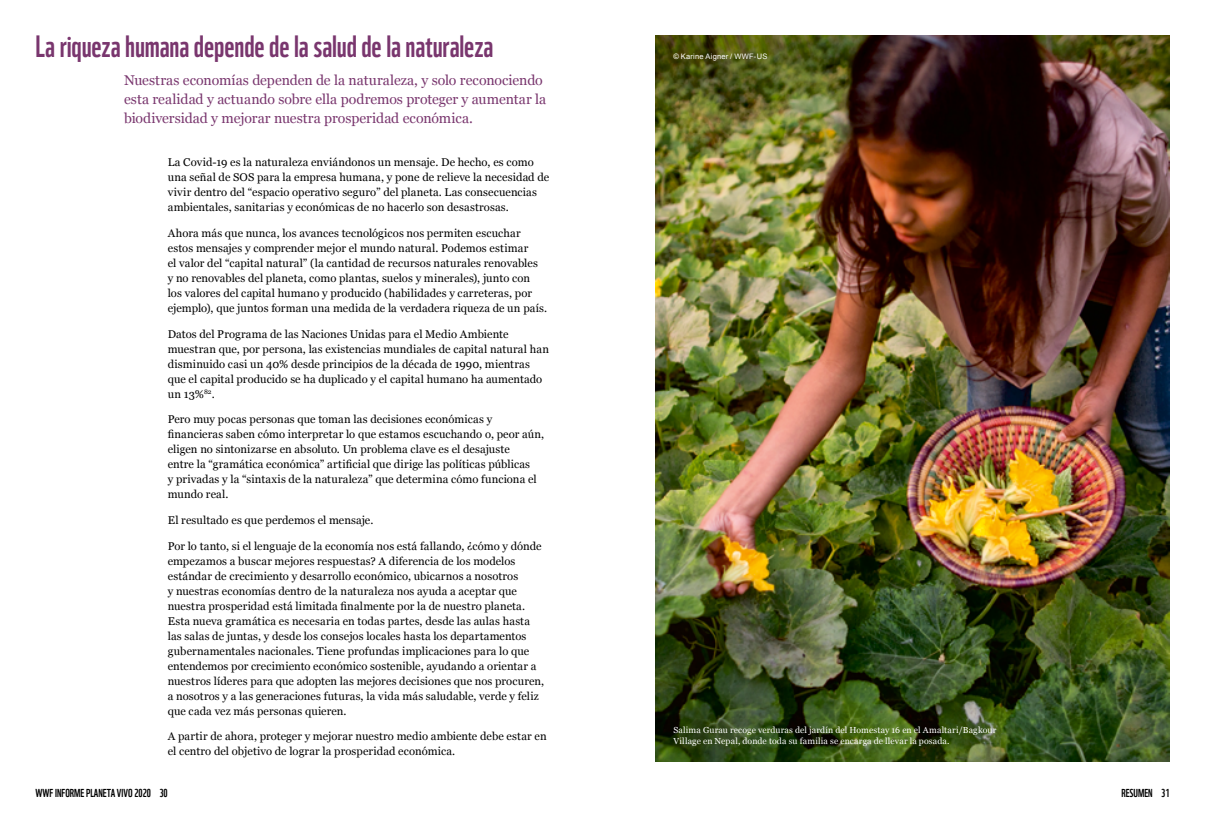
<style>
.page{position:relative;width:1205px;height:815px;background:#fff}
.page>*{position:absolute;margin:0;border:0;box-sizing:border-box;transform-origin:0 0}
.t1{font:30px "WWF";letter-spacing:-.005em;color:#79366e}
.t2{font:14px/18.8px "Georgia";color:#79366e}
.t3{font:11.25px/15px "Georgia";letter-spacing:.01em;color:#000}
.t4{font:11.25px "WWF";color:#000}
.t5{font:8.75px/11.2px "Georgia";letter-spacing:.015em;color:#fff}
.t6{font:7.5px "Arial";letter-spacing:.02em;color:#fff}
</style>
<div class="page">
<img style="left:656px;top:35px;width:513px;height:727px">
<h1 class="t1" style="left:35px;top:23px;width:460px">La riqueza humana depende de la salud de la naturaleza</h1>
<p class="t2" style="left:124px;top:70px;width:424px">Nuestras economías dependen de la naturaleza, y solo reconociendo esta realidad y actuando sobre ella podremos proteger y aumentar la biodiversidad y mejorar nuestra prosperidad económica.</p>
<p class="t3" style="left:168px;top:155px;width:383px">La Covid-19 es la naturaleza enviándonos un mensaje. De hecho, es como una señal de SOS para la empresa humana, y pone de relieve la necesidad de vivir dentro del “espacio operativo seguro” del planeta. Las consecuencias ambientales, sanitarias y económicas de no hacerlo son desastrosas.</p>
<p class="t3" style="left:168px;top:225px;width:381px">Ahora más que nunca, los avances tecnológicos nos permiten escuchar estos mensajes y comprender mejor el mundo natural. Podemos estimar<br>el valor del “capital natural” (la cantidad de recursos naturales renovables<br>y no renovables del planeta, como plantas, suelos y minerales), junto con los valores del capital humano y producido (habilidades y carreteras, por ejemplo), que juntos forman una medida de la verdadera riqueza de un país.</p>
<p class="t3" style="left:168px;top:326px;width:383px">Datos del Programa de las Naciones Unidas para el Medio Ambiente muestran que, por persona, las existencias mundiales de capital natural han disminuido casi un 40% desde principios de la década de 1990, mientras que el capital producido se ha duplicado y el capital humano ha aumentado un 13%<sup>82</sup>.</p>
<p class="t3" style="left:168px;top:412px;width:378px">Pero muy pocas personas que toman las decisiones económicas y financieras saben cómo interpretar lo que estamos escuchando o, peor aún, eligen no sintonizarse en absoluto. Un problema clave es el desajuste<br>entre la “gramática económica” artificial que dirige las políticas públicas<br>y privadas y la “sintaxis de la naturaleza” que determina cómo funciona el mundo real.</p>
<p class="t3" style="left:168px;top:512px;width:207px">El resultado es que perdemos el mensaje.</p>
<p class="t3" style="left:168px;top:538px;width:378px">Por lo tanto, si el lenguaje de la economía nos está fallando, ¿cómo y dónde empezamos a buscar mejores respuestas? A diferencia de los modelos estándar de crecimiento y desarrollo económico, ubicarnos a nosotros<br>y nuestras economías dentro de la naturaleza nos ayuda a aceptar que nuestra prosperidad está limitada finalmente por la de nuestro planeta.<br>Esta nueva gramática es necesaria en todas partes, desde las aulas hasta las salas de juntas, y desde los consejos locales hasta los departamentos gubernamentales nacionales. Tiene profundas implicaciones para lo que entendemos por crecimiento económico sostenible, ayudando a orientar a nuestros líderes para que adopten las mejores decisiones que nos procuren, a nosotros y a las generaciones futuras, la vida más saludable, verde y feliz que cada vez más personas quieren.</p>
<p class="t3" style="left:168px;top:728px;width:380px">A partir de ahora, proteger y mejorar nuestro medio ambiente debe estar en el centro del objetivo de lograr la prosperidad económica.</p>
<p class="t6" style="left:673px;top:51px;width:95px">© Karine Aigner / WWF-US</p>
<p class="t5" style="left:673px;top:724px;width:324px">Salima Gurau recoge verduras del jardín del Homestay 16 en el Amaltari/Bagkour<br>Village en Nepal, donde toda su familia se encarga de llevar la posada.</p>
<p class="t4" style="left:35px;top:784px;width:134px">WWF INFORME PLANETA VIVO 2020 30</p>
<p class="t4" style="left:1121px;top:784px;width:50px">RESUMEN 31</p>
</div>
